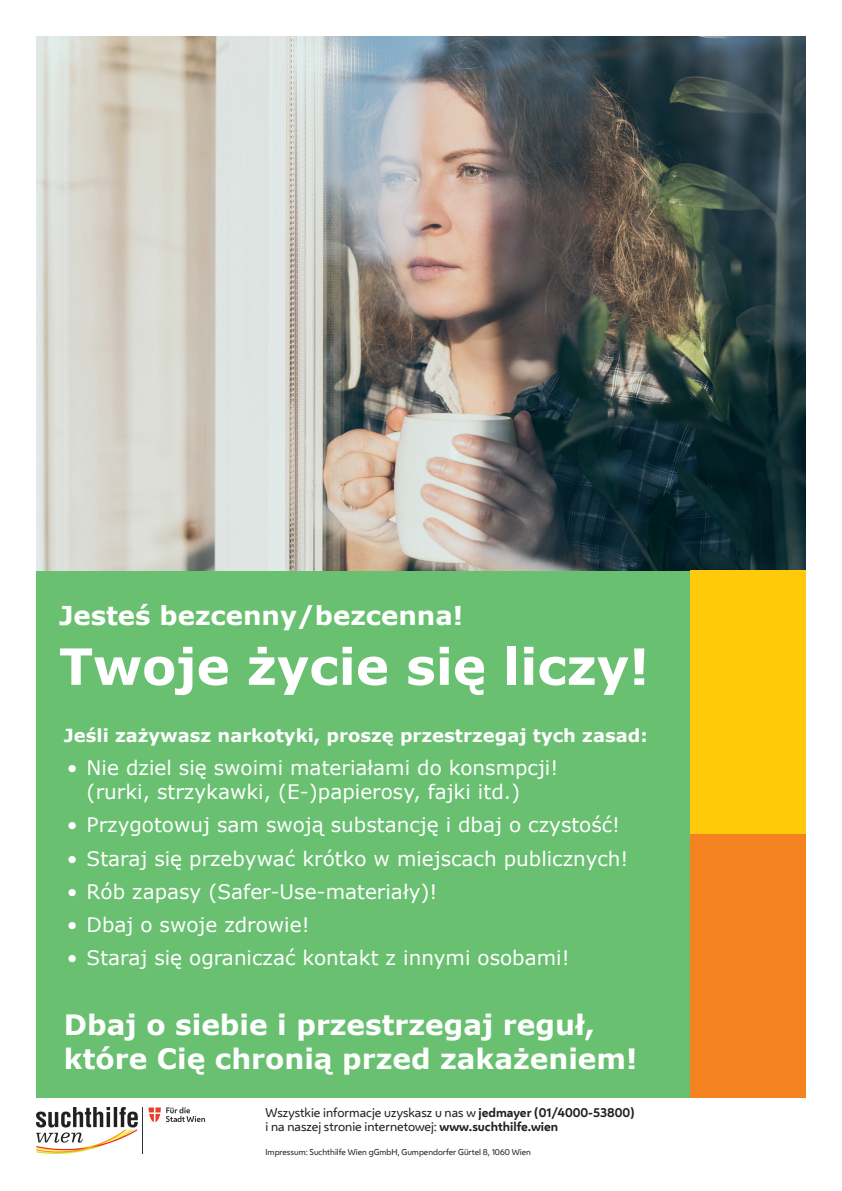
<style>
.page{position:relative;width:842px;height:1191px;background:#fff}
.page>*{position:absolute;margin:0;border:0;box-sizing:border-box;transform-origin:0 0}
.Einf__Abs{font:700 50px "Verdana";color:#fff}
.Einf__Abs-2{font:700 28px/33.6px "Verdana";color:#fff}
.Einf__Abs-3{font:700 26px "Verdana";color:#fff}
.t1{font:20px/24px "Verdana";color:#fff}
.Einf__Abs-4{font:700 18px "Verdana";color:#fff}
.Einf__Abs-5{font:12px/14.4px "Wiener Melange";color:#231f20}
.Einf__Abs-6{font:8px "Wiener Melange";color:#231f20}
.s1{font-weight:700}
</style>
<div class="page">
<div style="left:36px;top:570px;width:654px;height:527px;background:#69c071"></div>
<img style="left:36px;top:36px;width:770px;height:534px">
<div style="left:690px;top:833px;width:116px;height:264px;background:#f58220"></div>
<div style="left:690px;top:570px;width:116px;height:263px;background:#feca0a"></div>
<img style="left:36px;top:1107px;width:101px;height:47px">
<hr style="left:143px;top:1107px;width:1px;height:47px;background:#323234">
<svg style="left:149px;top:1107px;width:56px;height:15px"></svg>
<p class="Einf__Abs-3" style="left:59px;top:598px;width:406px">Jesteś bezcenny/bezcenna!</p>
<p class="Einf__Abs" style="left:59px;top:634px;width:592px">Twoje życie się liczy!</p>
<p class="Einf__Abs-4" style="left:64px;top:723px;width:585px">Jeśli zażywasz narkotyki, proszę przestrzegaj tych zasad:</p>
<p class="t1" style="left:87px;top:756px;width:473px;text-indent:-20px">• Nie dziel się swoimi materiałami do konsmpcji! (rurki, strzykawki, (E-)papierosy, fajki itd.)</p>
<p class="t1" style="left:67px;top:813px;width:555px">• Przygotowuj sam swoją substancję i dbaj o czystość!</p>
<p class="t1" style="left:67px;top:846px;width:563px">• Staraj się przebywać krótko w miejscach publicznych!</p>
<p class="t1" style="left:67px;top:879px;width:372px">• Rób zapasy (Safer-Use-materiały)!</p>
<p class="t1" style="left:67px;top:913px;width:244px">• Dbaj o swoje zdrowie!</p>
<p class="t1" style="left:67px;top:946px;width:504px">• Staraj się ograniczać kontakt z innymi osobami!</p>
<p class="Einf__Abs-2" style="left:64px;top:1008px;width:575px">Dbaj o siebie i przestrzegaj reguł, które Cię chronią przed zakażeniem!</p>
<p class="Einf__Abs-5" style="left:266px;top:1104px;width:371px">Wszystkie informacje uzyskasz u nas w <span class="s1">jedmayer (01/4000-53800) </span>i na naszej stronie internetowej: <span class="s1">www.suchthilfe.wien</span></p>
<p class="Einf__Abs-6" style="left:266px;top:1146px;width:267px">Impressum: Suchthilfe Wien gGmbH, Gumpendorfer Gürtel 8, 1060 Wien</p>
</div>
